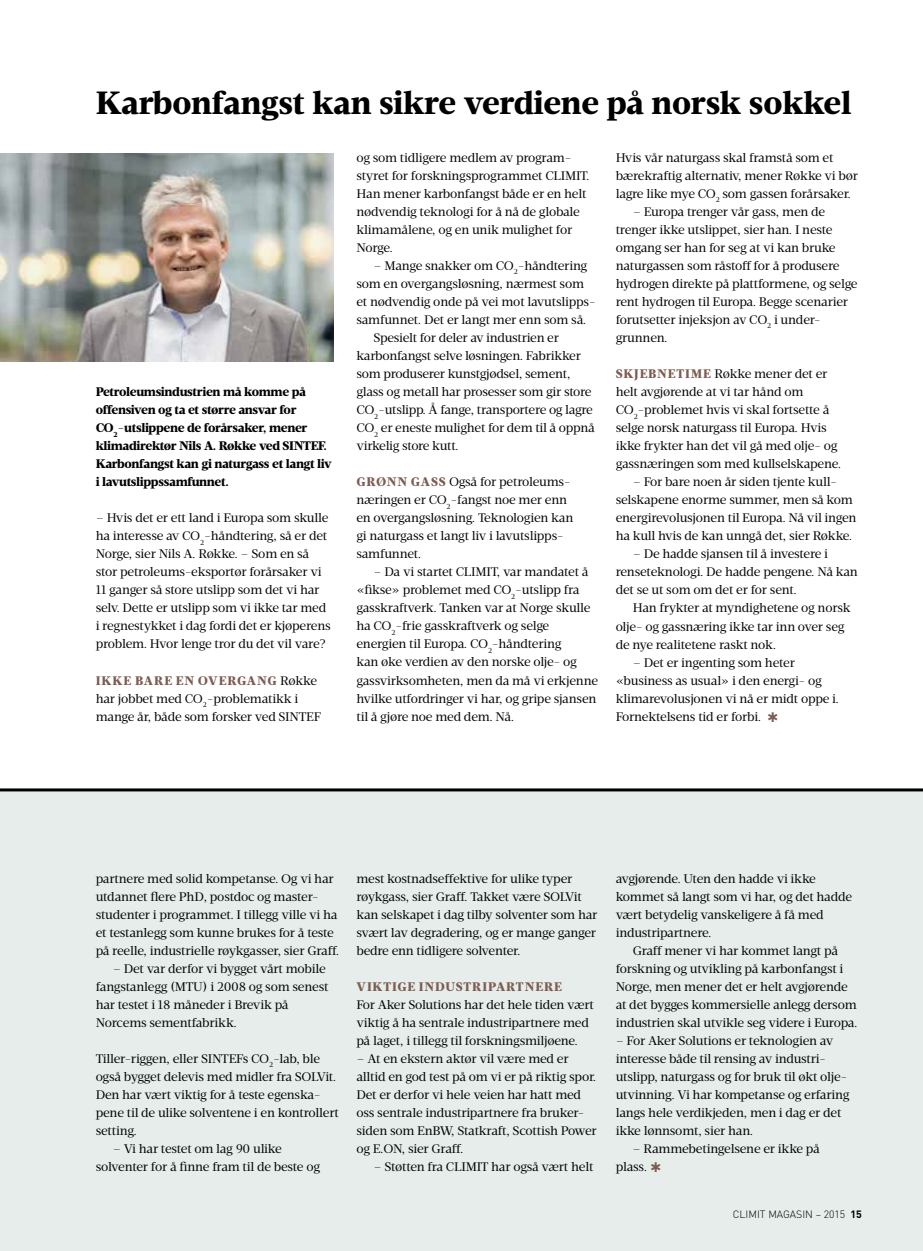
<style>
.page{position:relative;width:923px;height:1251px;background:#fff}
.page>*{position:absolute;margin:0;border:0;box-sizing:border-box;transform-origin:0 0}
.t1{font:900 33px "Velino Text";letter-spacing:-.01em;color:#000}
.t2{font:12.75px/18px "Velino Text";letter-spacing:-.02em;color:#000}
.t3{font:900 12.75px/18px "Velino Text";letter-spacing:-.025em;color:#000}
.t4{font:900 12.75px "Velino Text";letter-spacing:.065em;color:#7d5c51}
.t5{font:300 10.5px "DIN";color:#000}
.s1{font-weight:900;color:#7d5c51}
.s2{font-weight:700}
</style>
<div class="page">
<div style="left:0;top:791px;width:923px;height:459px;background:#e6edeb"></div>
<img style="left:0;top:154px;width:334px;height:207px">
<hr style="left:0;top:788px;width:923px;height:3px;background:#000">
<h1 class="t1" style="left:96px;top:82px;width:757px">Karbonfangst kan sikre verdiene på norsk sokkel</h1>
<p class="t3" style="left:96px;top:383px;width:238px">Petroleumsindustrien må komme på offensiven og ta et større ansvar for CO<sub>2</sub>-utslippene de forårsaker, mener klimadirektør Nils A. Røkke ved SINTEF.<br>Karbonfangst kan gi naturgass et langt liv i lavutslippssamfunnet.</p>
<p class="t2" style="left:96px;top:509px;width:237px">– Hvis det er ett land i Europa som skulle ha interesse av CO<sub>2</sub>-håndtering, så er det Norge, sier Nils A. Røkke. – Som en så stor petroleums-eksportør forårsaker vi 11 ganger så store utslipp som det vi har selv. Dette er utslipp som vi ikke tar med i regnestykket i dag fordi det er kjøperens problem. Hvor lenge tror du det vil vare?</p>
<p class="t2" style="left:96px;top:671px;width:227px"><span class="s1">IKKE BARE EN OVERGANG</span> Røkke har jobbet med CO<sub>2</sub>-problematikk i mange år, både som forsker ved SINTEF</p>
<p class="t2" style="left:356px;top:149px;width:234px">og som tidligere medlem av program&shy;styret for forskningsprogrammet CLIMIT.<br>Han mener karbonfangst både er en helt nødvendig teknologi for å nå de globale klimamålene, og en unik mulighet for Norge.</p>
<p class="t2" style="left:373px;top:257px;width:215px">– Mange snakker om CO<sub>2</sub>-håndtering</p>
<p class="t2" style="left:356px;top:275px;width:229px">som en overgangsløsning, nærmest som</p>
<p class="t2" style="left:356px;top:293px;width:241px">et nødvendig onde på vei mot lavutslipps-</p>
<p class="t2" style="left:356px;top:311px;width:231px">samfunnet. Det er langt mer enn som så.</p>
<p class="t2" style="left:373px;top:329px;width:187px">Spesielt for deler av industrien er</p>
<p class="t2" style="left:356px;top:347px;width:226px">karbonfangst selve løsningen. Fabrikker</p>
<p class="t2" style="left:356px;top:365px;width:216px">som produserer kunstgjødsel, sement,</p>
<p class="t2" style="left:356px;top:383px;width:237px">glass og metall har prosesser som gir store</p>
<p class="t2" style="left:356px;top:401px;width:238px">CO<sub>2</sub>-utslipp. Å fange, transportere og lagre</p>
<p class="t2" style="left:356px;top:419px;width:240px">CO<sub>2</sub> er eneste mulighet for dem til å oppnå</p>
<p class="t2" style="left:356px;top:437px;width:104px">virkelig store kutt.</p>
<p class="t2" style="left:356px;top:473px;width:218px"><span class="s1">GRØNN GASS</span> Også for petroleums&shy;næringen er CO<sub>2</sub>-fangst noe mer enn en overgangsløsning. Teknologien kan gi naturgass et langt liv i lavutslipps&shy;samfunnet.</p>
<p class="t2" style="left:356px;top:563px;width:243px;text-indent:17px">– Da vi startet CLIMIT, var mandatet å «fikse» problemet med CO<sub>2</sub>-utslipp fra gasskraftverk. Tanken var at Norge skulle ha CO<sub>2</sub>-frie gasskraftverk og selge energien til Europa. CO<sub>2</sub>-håndtering<br>kan øke verdien av den norske olje- og gassvirksomheten, men da må vi erkjenne hvilke utfordringer vi har, og gripe sjansen til å gjøre noe med dem. Nå.</p>
<p class="t2" style="left:615px;top:149px;width:244px">Hvis vår naturgass skal framstå som et bærekraftig alternativ, mener Røkke vi bør lagre like mye CO<sub>2</sub> som gassen forårsaker.</p>
<p class="t2" style="left:615px;top:203px;width:243px;text-indent:17px">– Europa trenger vår gass, men de trenger ikke utslippet, sier han. I neste omgang ser han for seg at vi kan bruke naturgassen som råstoff for å produsere hydrogen direkte på plattformene, og selge rent hydrogen til Europa. Begge scenarier forutsetter injeksjon av CO<sub>2</sub> i under&shy;grunnen.</p>
<p class="t2" style="left:615px;top:365px;width:227px"><span class="s1">SKJEBNETIME</span> Røkke mener det er helt avgjørende at vi tar hånd om CO<sub>2</sub>-problemet hvis vi skal fortsette å selge norsk naturgass til Europa. Hvis ikke frykter han det vil gå med olje- og gassnæringen som med kullselskapene.</p>
<p class="t2" style="left:615px;top:473px;width:242px;text-align:center">– For bare noen år siden tjente kull&shy;selskapene enorme summer, men så kom energirevolusjonen til Europa. Nå vil ingen ha kull hvis de kan unngå det, sier Røkke.</p>
<p class="t2" style="left:615px;top:545px;width:244px;text-indent:17px">– De hadde sjansen til å investere i renseteknologi. De hadde pengene. Nå kan det se ut som om det er for sent.</p>
<p class="t2" style="left:615px;top:599px;width:236px;text-indent:17px">Han frykter at myndighetene og norsk olje- og gassnæring ikke tar inn over seg de nye realitetene raskt nok.</p>
<p class="t2" style="left:615px;top:653px;width:225px;text-indent:17px">– Det er ingenting som heter «business as usual» i den energi- og klimarevolusjonen vi nå er midt oppe i.<br>Fornektelsens tid er forbi.</p>
<p class="t2" style="left:96px;top:869px;width:245px">partnere med solid kompetanse. Og vi har utdannet flere PhD, postdoc og master&shy;studenter i programmet. I tillegg ville vi ha et testanlegg som kunne brukes for å teste på reelle, industrielle røykgasser, sier Graff.</p>
<p class="t2" style="left:96px;top:959px;width:234px;text-indent:17px">– Det var derfor vi bygget vårt mobile fangstanlegg (MTU) i 2008 og som senest har testet i 18 måneder i Brevik på Norcems sementfabrikk.</p>
<p class="t2" style="left:96px;top:1049px;width:245px">Tiller-riggen, eller SINTEFs CO<sub>2</sub>-lab, ble også bygget delevis med midler fra SOLVit.<br>Den har vært viktig for å teste egenska&shy;pene til de ulike solventene i en kontrollert setting.</p>
<p class="t2" style="left:96px;top:1139px;width:226px;text-indent:17px">– Vi har testet om lag 90 ulike solventer for å finne fram til de beste og</p>
<p class="t2" style="left:356px;top:869px;width:243px">mest kostnadseffektive for ulike typer røykgass, sier Graff. Takket være SOLVit kan selskapet i dag tilby solventer som har svært lav degradering, og er mange ganger bedre enn tidligere solventer.</p>
<p class="t4" style="left:356px;top:978px;width:207px">VIKTIGE INDUSTRIPARTNERE</p>
<p class="t2" style="left:356px;top:995px;width:239px">For Aker Solutions har det hele tiden vært viktig å ha sentrale industripartnere med på laget, i tillegg til forskningsmiljøene.</p>
<p class="t2" style="left:356px;top:1049px;width:242px">– At en ekstern aktør vil være med er alltid en god test på om vi er på riktig spor.<br>Det er derfor vi hele veien har hatt med oss sentrale industripartnere fra bruker&shy;siden som EnBW, Statkraft, Scottish Power og E.ON, sier Graff.</p>
<p class="t2" style="left:373px;top:1157px;width:221px">– Støtten fra CLIMIT har også vært helt</p>
<p class="t2" style="left:615px;top:869px;width:238px">avgjørende. Uten den hadde vi ikke kommet så langt som vi har, og det hadde vært betydelig vanskeligere å få med industripartnere.</p>
<p class="t2" style="left:615px;top:941px;width:243px;text-indent:17px">Graff mener vi har kommet langt på forskning og utvikling på karbonfangst i Norge, men mener det er helt avgjørende at det bygges kommersielle anlegg dersom industrien skal utvikle seg videre i Europa.</p>
<p class="t2" style="left:615px;top:1031px;width:235px">– For Aker Solutions er teknologien av interesse både til rensing av industri&shy;utslipp, naturgass og for bruk til økt olje&shy;utvinning. Vi har kompetanse og erfaring langs hele verdikjeden, men i dag er det ikke lønnsomt, sier han.</p>
<p class="t2" style="left:615px;top:1139px;width:206px;text-indent:17px">– Rammebetingelsene er ikke på plass.</p>
<p class="t5" style="left:733px;top:1207px;width:131px">CLIMIT MAGASIN – 2015 <span class="s2">15</span></p>
</div>
